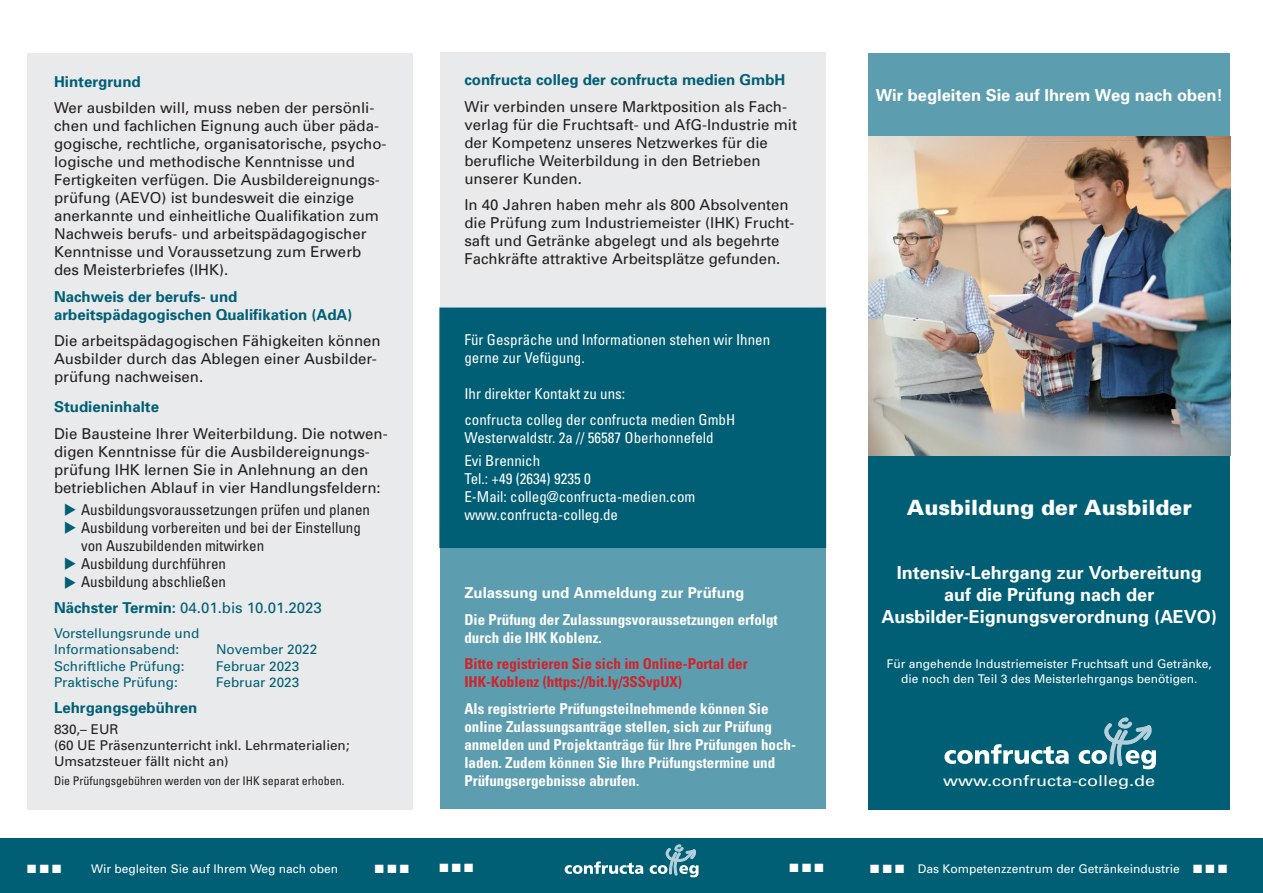
<style>
.page{position:relative;width:1263px;height:893px;background:#fff}
.page>*{position:absolute;margin:0;border:0;box-sizing:border-box;transform-origin:0 0}
.t1{font:900 21px "Univers";color:#fff}
.t2{font:700 18px/21.6px "Univers";color:#fff;text-align:center}
.t3{font:700 16.5px "Univers";color:#fff}
.t4{font:15px/18px "Univers";color:#231f20}
.t5{font:700 condensed 15px/18px "Univers";color:#fff}
.t6{font:condensed 15px/18px "Univers";color:#fff}
.t7{font:condensed 15px/18px "Univers";color:#231f20}
.t8{font:700 15px/18px "Univers";color:#005f75}
.t9{font:700 condensed 15px/18px "Univers";color:#d1232a}
.t10{font:15px "Univers";color:#005f75}
.t11{font:700 15px "Univers";color:#fff}
.t12{font:15px "Univers";color:#fff;scale:1.2 1}
.t13{font:13.5px/16.2px "Univers";color:#005f75}
.t14{font:13.5px/16.2px "Univers";color:#231f20}
.FLO__Vorspann{font:12px/14.4px "Univers";color:#fff;text-align:center}
.t15{font:condensed 12px "Univers";color:#231f20}
.FLO__Vorspann-2{font:12px "Zapf Dingbats ITC";color:#fff}
.s1{font-weight:700}
</style>
<div class="page">
<div style="left:0;top:838px;width:1263px;height:55px;background:#005f75"></div>
<div style="left:27px;top:53px;width:385px;height:756px;background:#e9eaeb"></div>
<div style="left:440px;top:53px;width:385px;height:255px;background:#e9eaeb"></div>
<div style="left:440px;top:529px;width:385px;height:280px;background:#5d9db0"></div>
<div style="left:439px;top:308px;width:387px;height:240px;background:#005f75"></div>
<div style="left:868px;top:455px;width:362px;height:354px;background:#005f75"></div>
<img style="left:868px;top:136px;width:362px;height:319px">
<div style="left:868px;top:53px;width:362px;height:83px;background:#5d9db0"></div>
<svg style="left:565px;top:861px;width:78px;height:13px"></svg>
<svg style="left:650px;top:845px;width:48px;height:32px"></svg>
<svg style="left:944px;top:744px;width:125px;height:20px"></svg>
<svg style="left:1079px;top:718px;width:77px;height:51px"></svg>
<p class="t8" style="left:54px;top:72px;width:88px">Hintergrund</p>
<p class="t4" style="left:54px;top:99px;width:334px">Wer ausbilden will, muss neben der persönli&shy;chen und fachlichen Eignung auch über päda&shy;gogische, rechtliche, organisatorische, psycho&shy;logische und methodische Kenntnisse und Fertigkeiten verfügen. Die Ausbildereignungs&shy;prüfung (AEVO) ist bundesweit die einzige anerkannte und einheitliche Qualifikation zum Nachweis berufs- und arbeitspädagogischer Kenntnisse und Voraussetzung zum Erwerb des Meisterbriefes (IHK).</p>
<p class="t8" style="left:54px;top:287px;width:300px">Nachweis der berufs- und arbeitspädagogischen Qualifikation (AdA)</p>
<p class="t4" style="left:54px;top:332px;width:328px">Die arbeitspädagogischen Fähigkeiten können<br>Ausbilder durch das Ablegen einer Ausbilder&shy;prüfung nachweisen.</p>
<p class="t8" style="left:54px;top:398px;width:107px">Studieninhalte</p>
<p class="t4" style="left:54px;top:425px;width:335px">Die Bausteine Ihrer Weiterbildung. Die notwen&shy;digen Kenntnisse für die Ausbildereignungs&shy;prüfung IHK lernen Sie in Anlehnung an den betrieblichen Ablauf in vier Handlungsfeldern:</p>
<p class="t7" style="left:81px;top:500px;width:291px">Ausbildungsvoraussetzungen prüfen und planen</p>
<p class="t7" style="left:81px;top:518px;width:281px">Ausbildung vorbereiten und bei der Einstellung von Auszubildenden mitwirken</p>
<p class="t7" style="left:81px;top:554px;width:146px">Ausbildung durchführen</p>
<p class="t7" style="left:81px;top:572px;width:146px">Ausbildung abschließen</p>
<p class="t10" style="left:54px;top:599px;width:269px"><span class="s1">Nächster Termin:</span> 04.01.bis 10.01.2023</p>
<p class="t13" style="left:54px;top:625px;width:147px">Vorstellungsrunde und<br>Informationsabend:</p>
<p class="t13" style="left:216px;top:642px;width:103px">November 2022</p>
<p class="t13" style="left:54px;top:658px;width:132px">Schriftliche Prüfung:</p>
<p class="t13" style="left:216px;top:658px;width:85px">Februar 2023</p>
<p class="t13" style="left:54px;top:674px;width:125px">Praktische Prüfung:</p>
<p class="t13" style="left:216px;top:674px;width:85px">Februar 2023</p>
<p class="t8" style="left:54px;top:699px;width:145px">Lehrgangsgebühren</p>
<p class="t14" style="left:54px;top:721px;width:297px">830,– EUR<br>(60 UE Präsenzunterricht inkl. Lehrmaterialien;<br>Umsatzsteuer fällt nicht an)</p>
<p class="t15" style="left:54px;top:773px;width:292px">Die Prüfungsgebühren werden von der IHK separat erhoben.</p>
<p class="t8" style="left:464px;top:71px;width:322px">confructa colleg der confructa medien GmbH</p>
<p class="t4" style="left:464px;top:98px;width:334px">Wir verbinden unsere Marktposition als Fach&shy;verlag für die Fruchtsaft- und AfG-Industrie mit der Kompetenz unseres Netzwerkes für die berufliche Weiterbildung in den Betrieben unserer Kunden.</p>
<p class="t4" style="left:464px;top:196px;width:331px">In 40 Jahren haben mehr als 800 Absolventen die Prüfung zum Industriemeister (IHK) Frucht&shy;saft und Getränke abgelegt und als begehrte Fachkräfte attraktive Arbeitsplätze gefunden.</p>
<p class="t6" style="left:464px;top:330px;width:307px">Für Gespräche und Informationen stehen wir Ihnen gerne zur Vefügung.</p>
<p class="t6" style="left:464px;top:384px;width:162px">Ihr direkter Kontakt zu uns:</p>
<p class="t6" style="left:464px;top:411px;width:272px">confructa colleg der confructa medien GmbH</p>
<p class="t6" style="left:464px;top:429px;width:251px">Westerwaldstr. 2a // 56587 Oberhonnefeld</p>
<p class="t6" style="left:464px;top:451px;width:77px">Evi Brennich</p>
<p class="t6" style="left:464px;top:469px;width:128px">Tel.: +49 (2634) 9235 0</p>
<p class="t6" style="left:464px;top:487px;width:232px">E-Mail: colleg@confructa-medien.com www.confructa-colleg.de</p>
<p class="t11" style="left:464px;top:584px;width:281px">Zulassung und Anmeldung zur Prüfung</p>
<p class="t5" style="left:464px;top:610px;width:315px">Die Prüfung der Zulassungsvoraussetzungen erfolgt durch die IHK Koblenz.</p>
<p class="t9" style="left:464px;top:655px;width:285px">Bitte registrieren Sie sich im Online-Portal der<br>IHK-Koblenz (https://bit.ly/3SSvpUX)</p>
<p class="t5" style="left:464px;top:699px;width:333px">Als registrierte Prüfungsteilnehmende können Sie online Zulassungsanträge stellen, sich zur Prüfung anmelden und Projektanträge für Ihre Prüfungen hoch&shy;laden. Zudem können Sie Ihre Prüfungstermine und Prüfungsergebnisse abrufen.</p>
<p class="t3" style="left:876px;top:85px;width:349px">Wir begleiten Sie auf Ihrem Weg nach oben!</p>
<p class="t1" style="left:907px;top:495px;width:286px">Ausbildung der Ausbilder</p>
<p class="t2" style="left:882px;top:562px;width:337px">Intensiv-Lehrgang zur Vorbereitung auf die Prüfung nach der<br>Ausbilder-Eignungsverordnung (AEVO)</p>
<p class="FLO__Vorspann" style="left:887px;top:657px;width:326px">Für angehende Industriemeister Fruchtsaft und Getränke, die noch den Teil 3 des Meisterlehrgangs benötigen.</p>
<p class="t12" style="left:943px;top:772px;width:178px">www.confructa-colleg.de</p>
<p class="FLO__Vorspann-2" style="left:27px;top:863px;width:36px">■ ■ ■</p>
<p class="FLO__Vorspann" style="left:91px;top:861px;width:248px">Wir begleiten Sie auf Ihrem Weg nach oben</p>
<p class="FLO__Vorspann-2" style="left:375px;top:863px;width:36px">■ ■ ■</p>
<p class="FLO__Vorspann-2" style="left:439px;top:862px;width:36px">■ ■ ■</p>
<p class="FLO__Vorspann-2" style="left:790px;top:862px;width:36px">■ ■ ■</p>
<p class="FLO__Vorspann" style="left:870px;top:861px;width:358px">■ ■ ■ Das Kompetenzzentrum der Getränkeindustrie ■ ■ ■</p>
</div>
